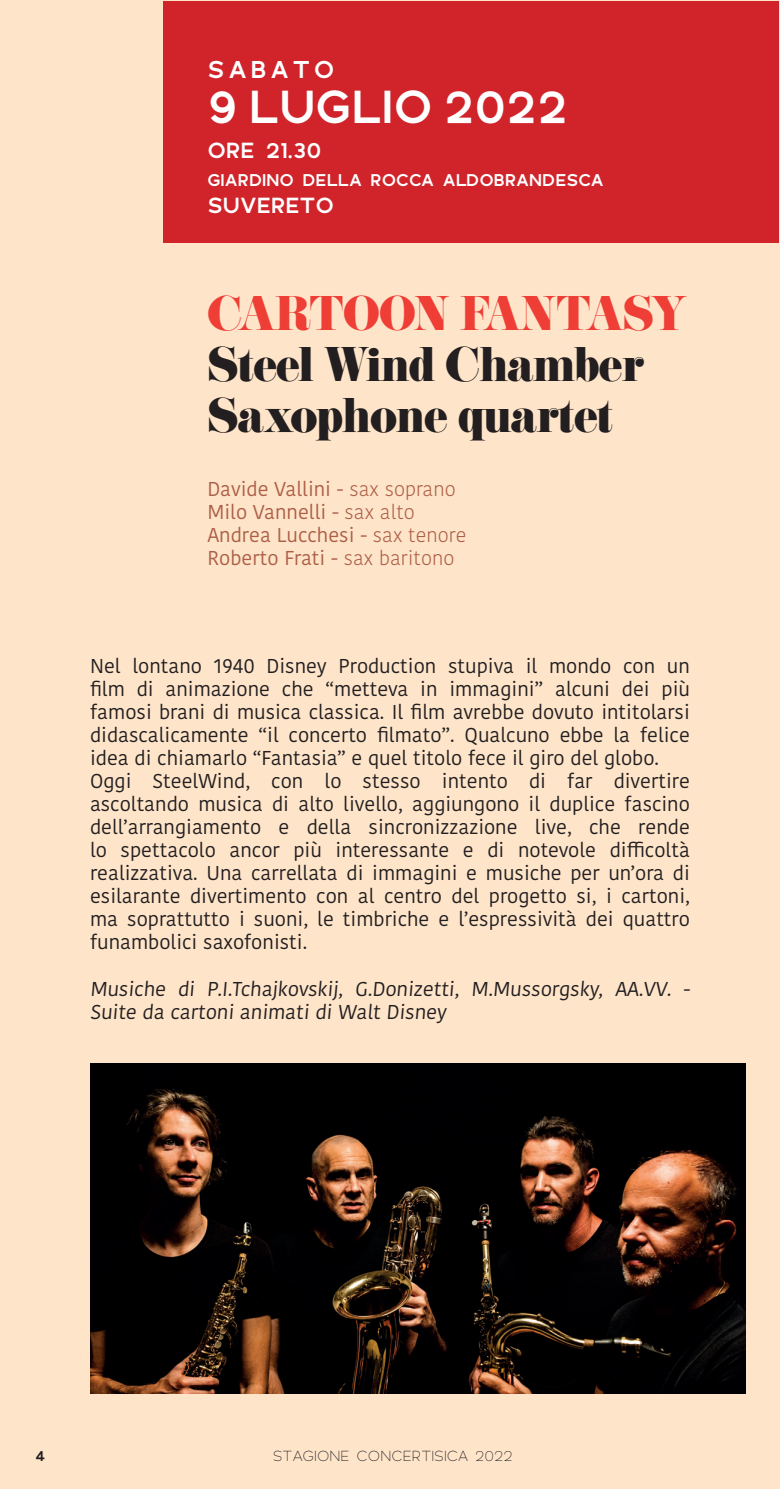
<style>
.page{position:relative;width:780px;height:1489px;background:#fff}
.page>*{position:absolute;margin:0;border:0;box-sizing:border-box;transform-origin:0 0}
.t1{font:700 47.5px "Polly";color:#fff}
.t2{font:42.5px/51px "Eloquent JF Pro";letter-spacing:-.02em;color:#231f20}
.t3{font:42.5px "Eloquent JF Pro";letter-spacing:-.035em;color:#ee3e35}
.t4{font:700 25px "Polly";letter-spacing:.15em;color:#fff}
.t5{font:700 22.5px "Polly";color:#fff}
.t6{font:20px/23px "Kohinoor Bangla";color:#231f20;text-align:justify}
.t7{font:20px "Kohinoor Bangla";color:#ad5f46}
.t8{font:700 17.5px "Polly";color:#fff}
.t9{font:300 15px "Polly";color:#231f20}
.t10{font:700 15px "Polly";color:#231f20}
.s1{font-weight:300}
</style>
<div class="page">
<div style="left:0;top:0;width:780px;height:1488px;background:#fee5ca"></div>
<div style="left:163px;top:1px;width:615px;height:242px;background:#d1232a"></div>
<img style="left:90px;top:1063px;width:656px;height:330px">
<p class="t4" style="left:207px;top:53px;width:129px">SABATO</p>
<p class="t1" style="left:207px;top:75px;width:362px">9 LUGLIO 2022</p>
<p class="t5" style="left:207px;top:135px;width:116px">ORE 21.30</p>
<p class="t8" style="left:207px;top:168px;width:398px">GIARDINO DELLA ROCCA ALDOBRANDESCA</p>
<p class="t5" style="left:207px;top:190px;width:128px">SUVERETO</p>
<p class="t3" style="left:207px;top:290px;width:481px">CARTOON FANTASY</p>
<p class="t2" style="left:207px;top:341px;width:439px">Steel Wind Chamber<br>Saxophone quartet</p>
<p class="t7" style="left:207px;top:473px;width:250px">Davide Vallini - <span class="s1">sax soprano</span></p>
<p class="t7" style="left:207px;top:496px;width:209px">Milo Vannelli - <span class="s1">sax alto</span></p>
<p class="t7" style="left:207px;top:519px;width:260px">Andrea Lucchesi - <span class="s1">sax tenore</span></p>
<p class="t7" style="left:207px;top:542px;width:248px">Roberto Frati - <span class="s1">sax baritono</span></p>
<p class="t6" style="left:90px;top:654px;width:601px">Nel lontano 1940 Disney Production stupiva il mondo con un film di animazione che “metteva in immagini” alcuni dei più famosi brani di musica classica. Il film avrebbe dovuto intitolarsi didascalicamente “il concerto filmato”. Qualcuno ebbe la felice idea di chiamarlo “Fantasia” e quel titolo fece il giro del globo.</p>
<p class="t6" style="left:90px;top:769px;width:601px">Oggi SteelWind, con lo stesso intento di far divertire ascoltando musica di alto livello, aggiungono il duplice fascino dell’arrangiamento e della sincronizzazione live, che rende lo spettacolo ancor più interessante e di notevole difficoltà realizzativa. Una carrellata di immagini e musiche per un’ora di esilarante divertimento con al centro del progetto si, i cartoni, ma soprattutto i suoni, le timbriche e l’espressività dei quattro funambolici saxofonisti.</p>
<p class="t6" style="left:90px;top:976px;width:604px">Musiche di P.I.Tchajkovskij, G.Donizetti, M.Mussorgsky, AA.VV. -<br>Suite da cartoni animati di Walt Disney</p>
<p class="t10" style="left:35px;top:1445px;width:12px">4</p>
<p class="t9" style="left:273px;top:1446px;width:242px">STAGIONE CONCERTISICA 2022</p>
</div>
